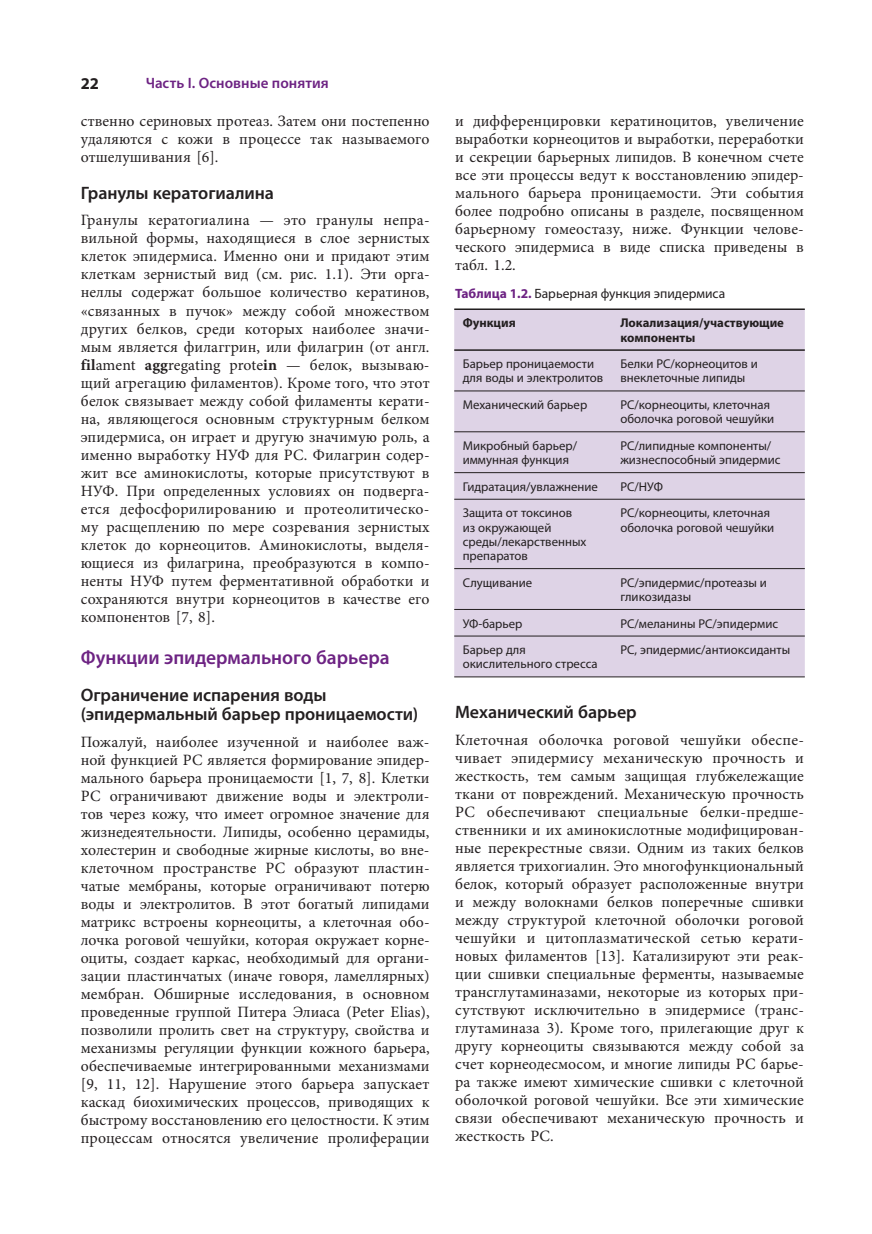
<style>
.page{position:relative;width:872px;height:1234px;background:#fff}
.page>*{position:absolute;margin:0;border:0;box-sizing:border-box;transform-origin:0 0}
.t1{font:600 19.5px "Myriad Pro";letter-spacing:-.005em;color:#6d2383}
.t2{font:600 18px/19.5px "Myriad Pro";letter-spacing:-.005em;color:#231f20}
.t3{font:700 16.5px "Myriad Pro";color:#231f20}
.t4{font:15.75px/18px "Minion Pro";letter-spacing:.005em;color:#231f20;text-align:justify}
.t5{font:600 15px "Myriad Pro";letter-spacing:.005em;color:#6d2383}
.t6{font:13.5px "Myriad Pro";color:#231f20}
.t7{font:12.75px/14.2px "Myriad Pro";color:#231f20}
.t8{font:700 12.75px/14.2px "Myriad Pro";color:#231f20}
.s1{font-weight:700}
.s2{font-weight:700;color:#6d2383}
</style>
<div class="page">
<div style="left:454px;top:310px;width:351px;height:366px;background:#ded3e6"></div>
<hr style="left:454px;top:390px;width:351px;height:1px;background:#231f20">
<hr style="left:454px;top:431px;width:351px;height:1px;background:#231f20">
<hr style="left:454px;top:472px;width:351px;height:1px;background:#231f20">
<hr style="left:454px;top:498px;width:351px;height:1px;background:#231f20">
<hr style="left:454px;top:568px;width:351px;height:1px;background:#231f20">
<hr style="left:454px;top:609px;width:351px;height:1px;background:#231f20">
<hr style="left:454px;top:635px;width:351px;height:1px;background:#231f20">
<hr style="left:454px;top:676px;width:351px;height:1px;background:#231f20">
<hr style="left:454px;top:308px;width:351px;height:2px;background:#231f20">
<hr style="left:454px;top:349px;width:351px;height:2px;background:#231f20">
<p class="t3" style="left:81px;top:77px;width:20px">22</p>
<p class="t5" style="left:146px;top:77px;width:184px">Часть I. Основные понятия</p>
<p class="t4" style="left:81px;top:113px;width:350px">ственно сериновых протеаз. Затем они постепенно удаляются с кожи в процессе так называемого отшелушивания [6].</p>
<p class="t2" style="left:81px;top:184px;width:195px">Гранулы кератогиалина</p>
<p class="t4" style="left:81px;top:212px;width:350px">Гранулы кератогиалина — это гранулы непра&shy;вильной формы, находящиеся в слое зернистых клеток эпидермиса. Именно они и придают этим клеткам зернистый вид (см. рис. 1.1). Эти орга&shy;неллы содержат большое количество кератинов, «связанных в пучок» между собой множеством других белков, среди которых наиболее значи&shy;мым является филаггрин, или филагрин (от англ. <span class="s1">fil</span>ament <span class="s1">agg</span>regating prote<span class="s1">in</span> — белок, вызываю&shy;щий агрегацию филаментов). Кроме того, что этот белок связывает между собой филаменты керати&shy;на, являющегося основным структурным белком эпидермиса, он играет и другую значимую роль, а именно выработку НУФ для РС. Филагрин содер&shy;жит все аминокислоты, которые присутствуют в НУФ. При определенных условиях он подверга&shy;ется дефосфорилированию и протеолитическо&shy;му расщеплению по мере созревания зернистых клеток до корнеоцитов. Аминокислоты, выделя&shy;ющиеся из филагрина, преобразуются в компо&shy;ненты НУФ путем ферментативной обработки и сохраняются внутри корнеоцитов в качестве его компонентов [7, 8].</p>
<p class="t1" style="left:81px;top:650px;width:310px">Функции эпидермального барьера</p>
<p class="t2" style="left:81px;top:686px;width:339px">Ограничение испарения воды (эпидермальный барьер проницаемости)</p>
<p class="t4" style="left:81px;top:733px;width:350px">Пожалуй, наиболее изученной и наиболее важ&shy;ной функцией РС является формирование эпидер&shy;мального барьера проницаемости [1, 7, 8]. Клетки РС ограничивают движение воды и электроли&shy;тов через кожу, что имеет огромное значение для жизнедеятельности. Липиды, особенно церамиды, холестерин и свободные жирные кислоты, во вне&shy;клеточном пространстве РС образуют пластин&shy;чатые мембраны, которые ограничивают потерю воды и электролитов. В этот богатый липидами матрикс встроены корнеоциты, а клеточная обо&shy;лочка роговой чешуйки, которая окружает корне&shy;оциты, создает каркас, необходимый для органи&shy;зации пластинчатых (иначе говоря, ламеллярных) мембран. Обширные исследования, в основном проведенные группой Питера Элиаса (Peter Elias), позволили пролить свет на структуру, свойства и механизмы регуляции функции кожного барьера, обеспечиваемые интегрированными механизмами [9, 11, 12]. Нарушение этого барьера запускает каскад биохимических процессов, приводящих к быстрому восстановлению его целостности. К этим процессам относятся увеличение пролиферации</p>
<p class="t4" style="left:455px;top:113px;width:350px">и дифференцировки кератиноцитов, увеличение выработки корнеоцитов и выработки, переработки и секреции барьерных липидов. В конечном счете все эти процессы ведут к восстановлению эпидер&shy;мального барьера проницаемости. Эти события более подробно описаны в разделе, посвященном барьерному гомеостазу, ниже. Функции челове&shy;ческого эпидермиса в виде списка приведены в табл. 1.2.</p>
<p class="t6" style="left:455px;top:288px;width:271px"><span class="s2">Таблица 1.2.</span> Барьерная функция эпидермиса</p>
<p class="t8" style="left:463px;top:317px;width:55px">Функция</p>
<p class="t8" style="left:620px;top:317px;width:165px">Локализация/участвующие компоненты</p>
<p class="t7" style="left:463px;top:357px;width:142px">Барьер проницаемости для воды и электролитов</p>
<p class="t7" style="left:620px;top:357px;width:139px">Белки РС/корнеоцитов и внеклеточные липиды</p>
<p class="t7" style="left:463px;top:398px;width:126px">Механический барьер</p>
<p class="t7" style="left:620px;top:398px;width:155px">РС/корнеоциты, клеточная оболочка роговой чешуйки</p>
<p class="t7" style="left:463px;top:439px;width:116px">Микробный барьер/ иммунная функция</p>
<p class="t7" style="left:620px;top:439px;width:162px">РС/липидные компоненты/ жизнеспособный эпидермис</p>
<p class="t7" style="left:463px;top:480px;width:137px">Гидратация/увлажнение</p>
<p class="t7" style="left:620px;top:480px;width:44px">РС/НУФ</p>
<p class="t7" style="left:463px;top:507px;width:125px">Защита от токсинов из окружающей среды/лекарственных препаратов</p>
<p class="t7" style="left:620px;top:507px;width:155px">РС/корнеоциты, клеточная оболочка роговой чешуйки</p>
<p class="t7" style="left:463px;top:576px;width:71px">Слущивание</p>
<p class="t7" style="left:620px;top:576px;width:148px">РС/эпидермис/протеазы и гликозидазы</p>
<p class="t7" style="left:463px;top:617px;width:61px">УФ-барьер</p>
<p class="t7" style="left:620px;top:617px;width:159px">РС/меланины РС/эпидермис</p>
<p class="t7" style="left:463px;top:643px;width:136px">Барьер для окислительного стресса</p>
<p class="t7" style="left:620px;top:643px;width:171px">РС, эпидермис/антиоксиданты</p>
<p class="t2" style="left:455px;top:704px;width:183px">Механический барьер</p>
<p class="t4" style="left:455px;top:732px;width:350px">Клеточная оболочка роговой чешуйки обеспе&shy;чивает эпидермису механическую прочность и жесткость, тем самым защищая глубжележащие ткани от повреждений. Механическую прочность РС обеспечивают специальные белки-предше&shy;ственники и их аминокислотные модифицирован&shy;ные перекрестные связи. Одним из таких белков является трихогиалин. Это многофункциональный белок, который образует расположенные внутри и между волокнами белков поперечные сшивки между структурой клеточной оболочки роговой чешуйки и цитоплазматической сетью керати&shy;новых филаментов [13]. Катализируют эти реак&shy;ции сшивки специальные ферменты, называемые трансглутаминазами, некоторые из которых при&shy;сутствуют исключительно в эпидермисе (транс&shy;глутаминаза 3). Кроме того, прилегающие друг к другу корнеоциты связываются между собой за счет корнеодесмосом, и многие липиды РС барье&shy;ра также имеют химические сшивки с клеточной оболочкой роговой чешуйки. Все эти химические связи обеспечивают механическую прочность и жесткость РС.</p>
</div>
